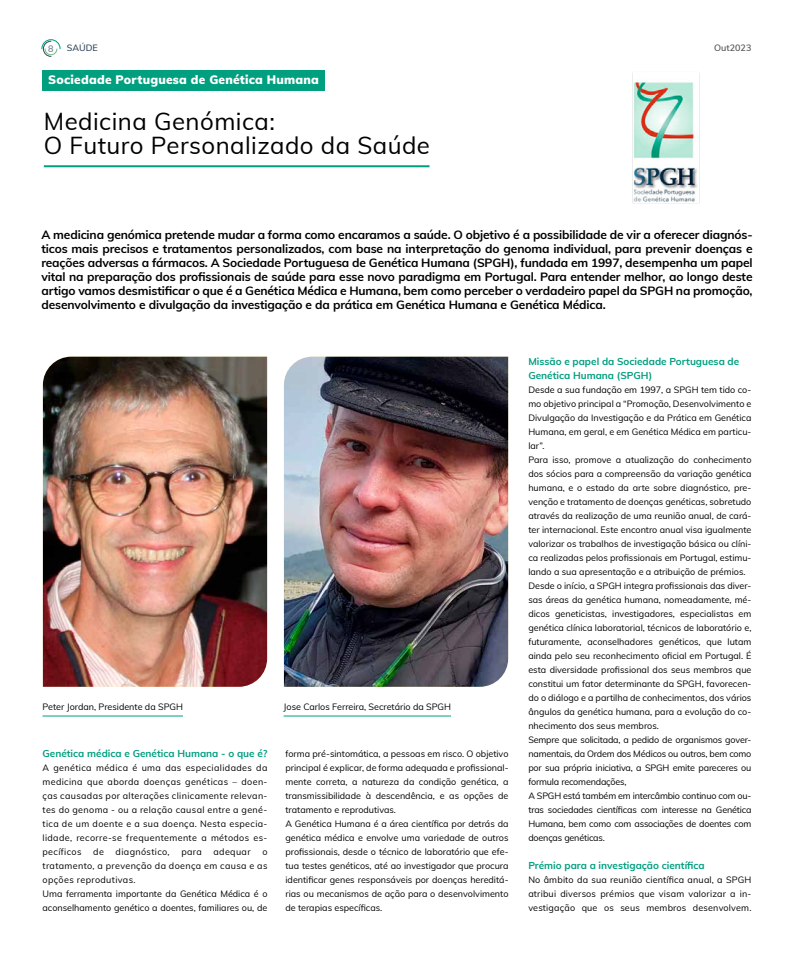
<style>
.page{position:relative;width:794px;height:964px;background:#fff}
.page>*{position:absolute;margin:0;border:0;box-sizing:border-box;transform-origin:0 0}
.t1{font:24px/24px "Muli";letter-spacing:.02em;color:#000}
.t2{font:700 12px/14px "Muli";letter-spacing:-.01em;color:#000;text-align:justify}
.t3{font:900 12px "Muli";letter-spacing:.02em;color:#fff}
.t4{font:700 10px/14px "Muli";color:#009f7f}
.t5{font:9px/14px "Muli";color:#000}
.t6{font:9px "Muli";letter-spacing:.04em;color:#000}
.t7{font:600 9px "Muli";color:#565655}
.t8{font:600 9px "Muli";letter-spacing:-.005em;color:#394d63}
.t9{font:9px "Muli";color:#5c687c}
</style>
<div class="page">
<svg style="left:41px;top:39px;width:20px;height:18px"></svg>
<hr style="left:44px;top:165px;width:385px;height:2px;background:#009f7f">
<hr style="left:43px;top:715px;width:140px;height:1px;background:#009f7f">
<hr style="left:283px;top:715px;width:168px;height:1px;background:#009f7f">
<img style="left:43px;top:357px;width:224px;height:330px">
<img style="left:284px;top:357px;width:224px;height:330px">
<div style="left:43px;top:71px;width:282px;height:20px;background:#009f7f"></div>
<img style="left:632px;top:73px;width:68px;height:131px">
<p class="t9" style="left:48px;top:42px;width:7px">8</p>
<p class="t8" style="left:67px;top:41px;width:32px">SAÚDE</p>
<p class="t7" style="left:714px;top:41px;width:39px">Out2023</p>
<h2 class="t3" style="left:48px;top:71px;width:272px">Sociedade Portuguesa de Genética Humana</h2>
<h1 class="t1" style="left:44px;top:108px;width:388px">Medicina Genómica:<br>O Futuro Personalizado da Saúde</h1>
<p class="t2" style="left:41px;top:227px;width:712px">A medicina genómica pretende mudar a forma como encaramos a saúde. O objetivo é a possibilidade de vir a oferecer diagnós&shy;ticos mais precisos e tratamentos personalizados, com base na interpretação do genoma individual, para prevenir doenças e reações adversas a fármacos. A Sociedade Portuguesa de Genética Humana (SPGH), fundada em 1997, desempenha um papel vital na preparação dos profissionais de saúde para esse novo paradigma em Portugal. Para entender melhor, ao longo deste artigo vamos desmistificar o que é a Genética Médica e Humana, bem como perceber o verdadeiro papel da SPGH na promoção, desenvolvimento e divulgação da investigação e da prática em Genética Humana e Genética Médica.</p>
<p class="t5" style="left:43px;top:699px;width:142px">Peter Jordan, Presidente da SPGH</p>
<p class="t5" style="left:283px;top:699px;width:169px">Jose Carlos Ferreira, Secretário da SPGH</p>
<p class="t4" style="left:43px;top:745px;width:226px">Genética médica e Genética Humana - o que é?</p>
<p class="t5" style="left:43px;top:760px;width:226px;text-align:justify">A genética médica é uma das especialidades da medicina que aborda doenças genéticas – doen&shy;ças causadas por alterações clinicamente relevan&shy;tes do genoma - ou a relação causal entre a gené&shy;tica de um doente e a sua doença. Nesta especia&shy;lidade, recorre-se frequentemente a métodos es&shy;pecíficos</p>
<p class="t5" style="left:93px;top:844px;width:12px">de</p>
<p class="t6" style="left:116px;top:845px;width:55px">diagnóstico,</p>
<p class="t5" style="left:181px;top:844px;width:22px">para</p>
<p class="t6" style="left:213px;top:845px;width:39px">adequar</p>
<p class="t5" style="left:43px;top:844px;width:226px;text-indent:220px">o tratamento, a prevenção da doença em causa e as opções reprodutivas.<br>Uma ferramenta importante da Genética Médica é o aconselhamento genético a doentes, familiares ou, de</p>
<p class="t5" style="left:285px;top:746px;width:225px">forma pré-sintomática, a pessoas em risco. O objetivo principal é explicar, de forma adequada e profissional&shy;mente correta, a natureza da condição genética, a transmissibilidade à descendência, e as opções de tratamento e reprodutivas.<br>A Genética Humana é a área científica por detrás da genética médica e envolve uma variedade de outros profissionais, desde o técnico de laboratório que efe&shy;tua testes genéticos, até ao investigador que procura identificar genes responsáveis por doenças hereditá&shy;rias ou mecanismos de ação para o desenvolvimento de terapias específicas.</p>
<p class="t4" style="left:528px;top:353px;width:212px">Missão e papel da Sociedade Portuguesa de<br>Genética Humana (SPGH)</p>
<p class="t5" style="left:528px;top:382px;width:225px">Desde a sua fundação em 1997, a SPGH tem tido co&shy;mo objetivo principal a “Promoção, Desenvolvimento e Divulgação da Investigação e da Prática em Genética Humana, em geral, e em Genética Médica em particu&shy;lar”.<br>Para isso, promove a atualização do conhecimento dos sócios para a compreensão da variação genética humana, e o estado da arte sobre diagnóstico, pre&shy;venção e tratamento de doenças genéticas, sobretudo através da realização de uma reunião anual, de cará&shy;ter internacional. Este encontro anual visa igualmente valorizar os trabalhos de investigação básica ou clíni&shy;ca realizadas pelos profissionais em Portugal, estimu&shy;lando a sua apresentação e a atribuição de prémios.<br>Desde o início, a SPGH integra profissionais das diver&shy;sas áreas da genética humana, nomeadamente, mé&shy;dicos geneticistas, investigadores, especialistas em genética clínica laboratorial, técnicos de laboratório e, futuramente, aconselhadores genéticos, que lutam ainda pelo seu reconhecimento oficial em Portugal. É esta diversidade profissional dos seus membros que constitui um fator determinante da SPGH, favorecen&shy;do o diálogo e a partilha de conhecimentos, dos vários ângulos da genética humana, para a evolução do co&shy;nhecimento dos seus membros.<br>Sempre que solicitada, a pedido de organismos gover&shy;namentais, da Ordem dos Médicos ou outros, bem como por sua própria iniciativa, a SPGH emite pareceres ou formula recomendações,<br>A SPGH está também em intercâmbio continuo com ou&shy;tras sociedades científicas com interesse na Genética Humana, bem como com associações de doentes com doenças genéticas.</p>
<p class="t4" style="left:528px;top:857px;width:178px">Prémio para a investigação científica</p>
<p class="t5" style="left:528px;top:872px;width:225px;text-align:justify">No âmbito da sua reunião científica anual, a SPGH atribui diversos prémios que visam valorizar a in&shy;vestigação que os seus membros desenvolvem.</p>
</div>
